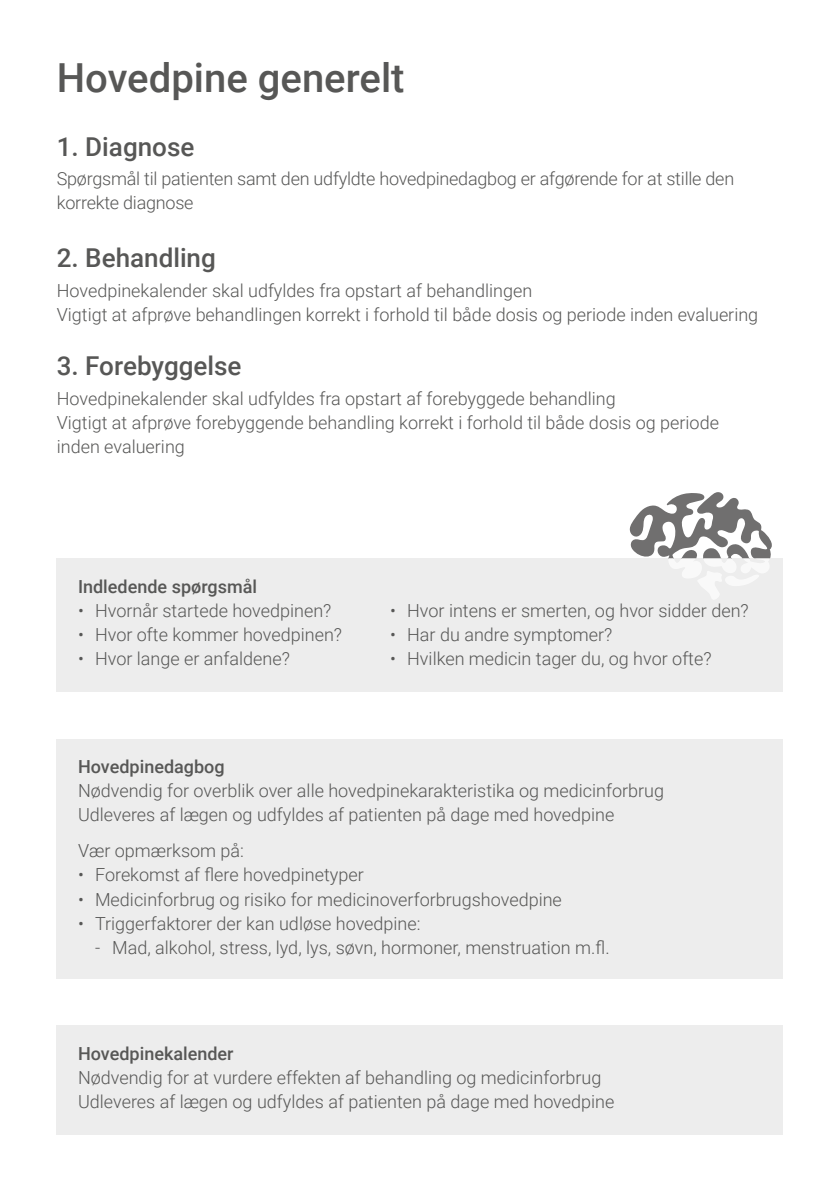
<style>
.page{position:relative;width:840px;height:1191px;background:#fff}
.page>*{position:absolute;margin:0;border:0;box-sizing:border-box;transform-origin:0 0}
.t1{font:500 40px "Roboto";color:#575756}
.t2{font:500 26px "Roboto";color:#575756}
.t3{font:300 18px/24px "Roboto";color:#575756}
.t4{font:500 18px "Roboto";color:#575756}
</style>
<div class="page">
<svg style="left:56px;top:926px;width:215px;height:209px"></svg>
<div style="left:57px;top:558px;width:725px;height:134px;background:#ededed"></div>
<div style="left:57px;top:738px;width:725px;height:240px;background:#ededed"></div>
<div style="left:57px;top:1025px;width:725px;height:109px;background:#ededed"></div>
<svg style="left:629px;top:492px;width:142px;height:107px"></svg>
<h1 class="t1" style="left:57px;top:50px;width:349px">Hovedpine generelt</h1>
<h2 class="t2" style="left:57px;top:128px;width:139px">1. Diagnose</h2>
<p class="t3" style="left:57px;top:166px;width:678px">Spørgsmål til patienten samt den udfyldte hovedpinedagbog er afgørende for at stille den korrekte diagnose</p>
<h2 class="t2" style="left:57px;top:240px;width:160px">2. Behandling</h2>
<p class="t3" style="left:57px;top:278px;width:702px">Hovedpinekalender skal udfyldes fra opstart af behandlingen<br>Vigtigt at afprøve behandlingen korrekt i forhold til både dosis og periode inden evaluering</p>
<h2 class="t2" style="left:57px;top:347px;width:186px">3. Forebyggelse</h2>
<p class="t3" style="left:57px;top:386px;width:663px">Hovedpinekalender skal udfyldes fra opstart af forebyggede behandling<br>Vigtigt at afprøve forebyggende behandling korrekt i forhold til både dosis og periode inden evaluering</p>
<p class="t4" style="left:78px;top:574px;width:180px">Indledende spørgsmål</p>
<p class="t3" style="left:78px;top:598px;width:255px">• Hvornår startede hovedpinen?</p>
<p class="t3" style="left:390px;top:598px;width:360px">• Hvor intens er smerten, og hvor sidder den?</p>
<p class="t3" style="left:78px;top:622px;width:265px">• Hvor ofte kommer hovedpinen?</p>
<p class="t3" style="left:390px;top:622px;width:223px">• Har du andre symptomer?</p>
<p class="t3" style="left:78px;top:646px;width:213px">• Hvor lange er anfaldene?</p>
<p class="t3" style="left:390px;top:646px;width:323px">• Hvilken medicin tager du, og hvor ofte?</p>
<p class="t4" style="left:78px;top:754px;width:148px">Hovedpinedagbog</p>
<p class="t3" style="left:78px;top:778px;width:587px">Nødvendig for overblik over alle hovedpinekarakteristika og medicinforbrug<br>Udleveres af lægen og udfyldes af patienten på dage med hovedpine</p>
<p class="t3" style="left:78px;top:838px;width:167px">Vær opmærksom på:</p>
<p class="t3" style="left:78px;top:862px;width:287px">• Forekomst af flere hovedpinetyper</p>
<p class="t3" style="left:78px;top:886px;width:485px">• Medicinforbrug og risiko for medicinoverforbrugshovedpine</p>
<p class="t3" style="left:78px;top:910px;width:344px">• Triggerfaktorer der kan udløse hovedpine:</p>
<p class="t3" style="left:95px;top:934px;width:516px">- Mad, alkohol, stress, lyd, lys, søvn, hormoner, menstruation m.fl.</p>
<p class="t4" style="left:78px;top:1040px;width:157px">Hovedpinekalender</p>
<p class="t3" style="left:78px;top:1064px;width:537px">Nødvendig for at vurdere effekten af behandling og medicinforbrug<br>Udleveres af lægen og udfyldes af patienten på dage med hovedpine</p>
</div>
